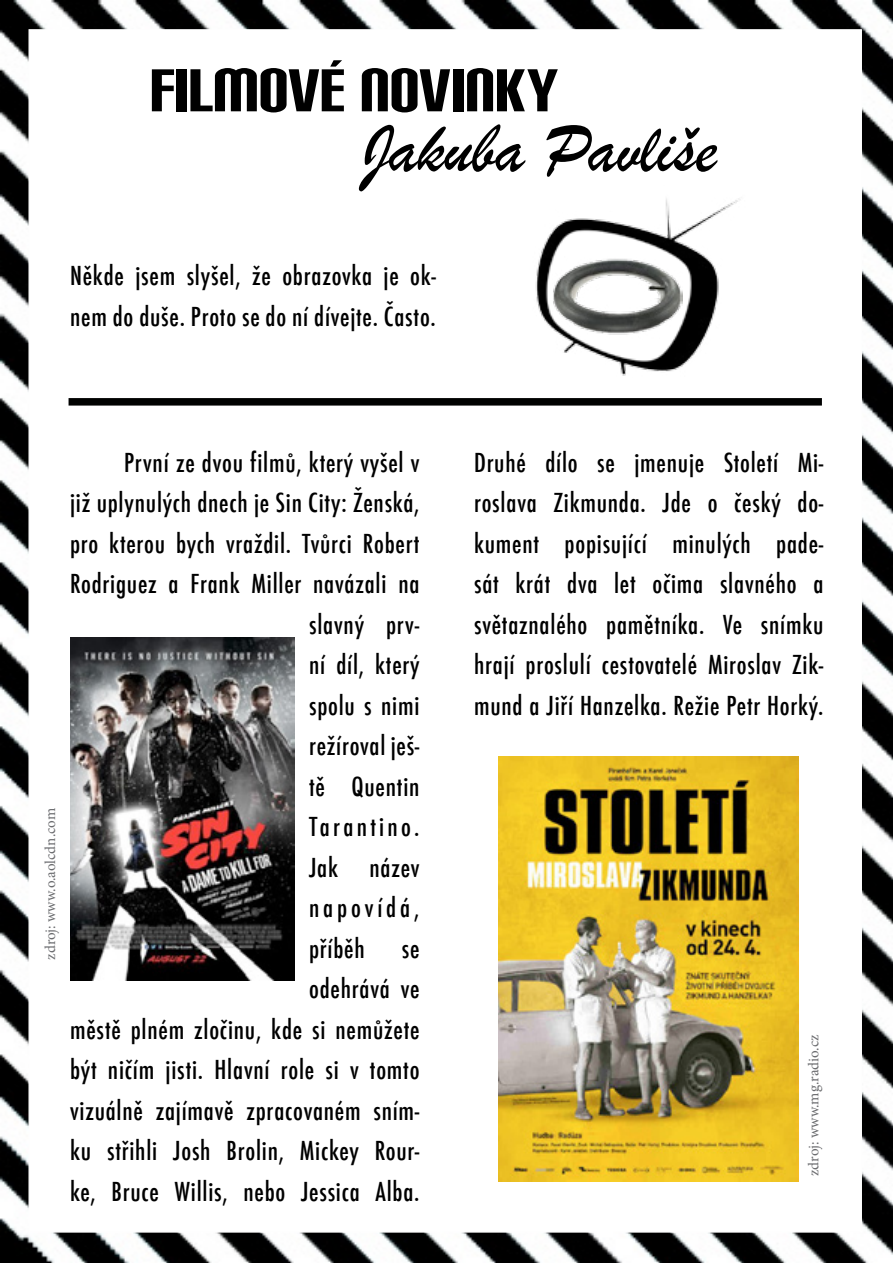
<style>
.page{position:relative;width:893px;height:1263px;background:#fff}
.page>*{position:absolute;margin:0;border:0;box-sizing:border-box;transform-origin:0 0}
.t1{font:72px "Carbon Block";color:#000}
.t2{font:72px "Brush Script";color:#000}
.t3{font:500 condensed 25.5px/40.5px "Futura";letter-spacing:.03em;color:#000;text-align:justify}
.t4{font:500 condensed 25.5px "Futura";letter-spacing:.125em;color:#000}
.t5{font:500 condensed 25.5px "Futura";letter-spacing:.15em;color:#000}
.t6{font:15px "Minion Pro";color:#6b6c6f}
</style>
<div class="page">
<img style="left:0;top:0;width:893px;height:1263px">
<div style="left:29px;top:29px;width:833px;height:1203px;background:#fff"></div>
<div style="left:69px;top:398px;width:753px;height:8px;background:#000100"></div>
<img style="left:535px;top:198px;width:205px;height:178px">
<img style="left:553px;top:233px;width:129px;height:130px">
<img style="left:70px;top:638px;width:224px;height:342px">
<img style="left:499px;top:757px;width:300px;height:424px">
<h1 class="t1" style="left:150px;top:56px;width:410px">FILMOVÉ NOVINKY</h1>
<h1 class="t2" style="left:362px;top:105px;width:357px">Jakuba Pavliše</h1>
<p class="t3" style="left:70px;top:256px;width:367px">Někde jsem slyšel, že obrazovka je ok&shy;nem do duše. Proto se do ní dívejte. Často.</p>
<p class="t6" style="left:40px;top:960px;width:153px;rotate:-90deg">zdroj: www.o.aolcdn.com</p>
<p class="t3" style="left:124px;top:442px;width:297px">První ze dvou filmů, který vyšel v</p>
<p class="t3" style="left:70px;top:483px;width:351px">již uplynulých dnech je Sin City: Ženská,</p>
<p class="t3" style="left:70px;top:523px;width:351px">pro kterou bych vraždil. Tvůrci Robert</p>
<p class="t3" style="left:70px;top:564px;width:351px">Rodriguez a Frank Miller navázali na</p>
<p class="t3" style="left:309px;top:604px;width:112px">slavný prv-</p>
<p class="t3" style="left:309px;top:645px;width:112px">ní díl, který</p>
<p class="t3" style="left:309px;top:685px;width:112px">spolu s nimi</p>
<p class="t3" style="left:309px;top:726px;width:112px">režíroval ješ-</p>
<p class="t3" style="left:309px;top:766px;width:112px">tě Quentin</p>
<p class="t4" style="left:309px;top:811px;width:112px">Tarantino.</p>
<p class="t3" style="left:309px;top:847px;width:112px">Jak název</p>
<p class="t5" style="left:309px;top:892px;width:112px">napovídá,</p>
<p class="t3" style="left:309px;top:928px;width:57px">příběh</p>
<p class="t3" style="left:70px;top:928px;width:351px;text-align:right">se<br>odehrává ve<br>městě plném zločinu, kde si nemůžete být ničím jisti. Hlavní role si v tomto vizuálně zajímavě zpracovaném sním&shy;ku střihli Josh Brolin, Mickey Rour&shy;ke, Bruce Willis, nebo Jessica Alba.</p>
<p class="t3" style="left:474px;top:442px;width:351px">Druhé dílo se jmenuje Století Mi&shy;roslava Zikmunda. Jde o český do&shy;kument popisující minulých pade&shy;sát krát dva let očima slavného a světaznalého pamětníka. Ve snímku hrají proslulí cestovatelé Miroslav Zik&shy;mund a Jiří Hanzelka. Režie Petr Horký.</p>
<p class="t6" style="left:804px;top:1176px;width:143px;rotate:-90deg">zdroj: www.mg.radio.cz</p>
</div>
